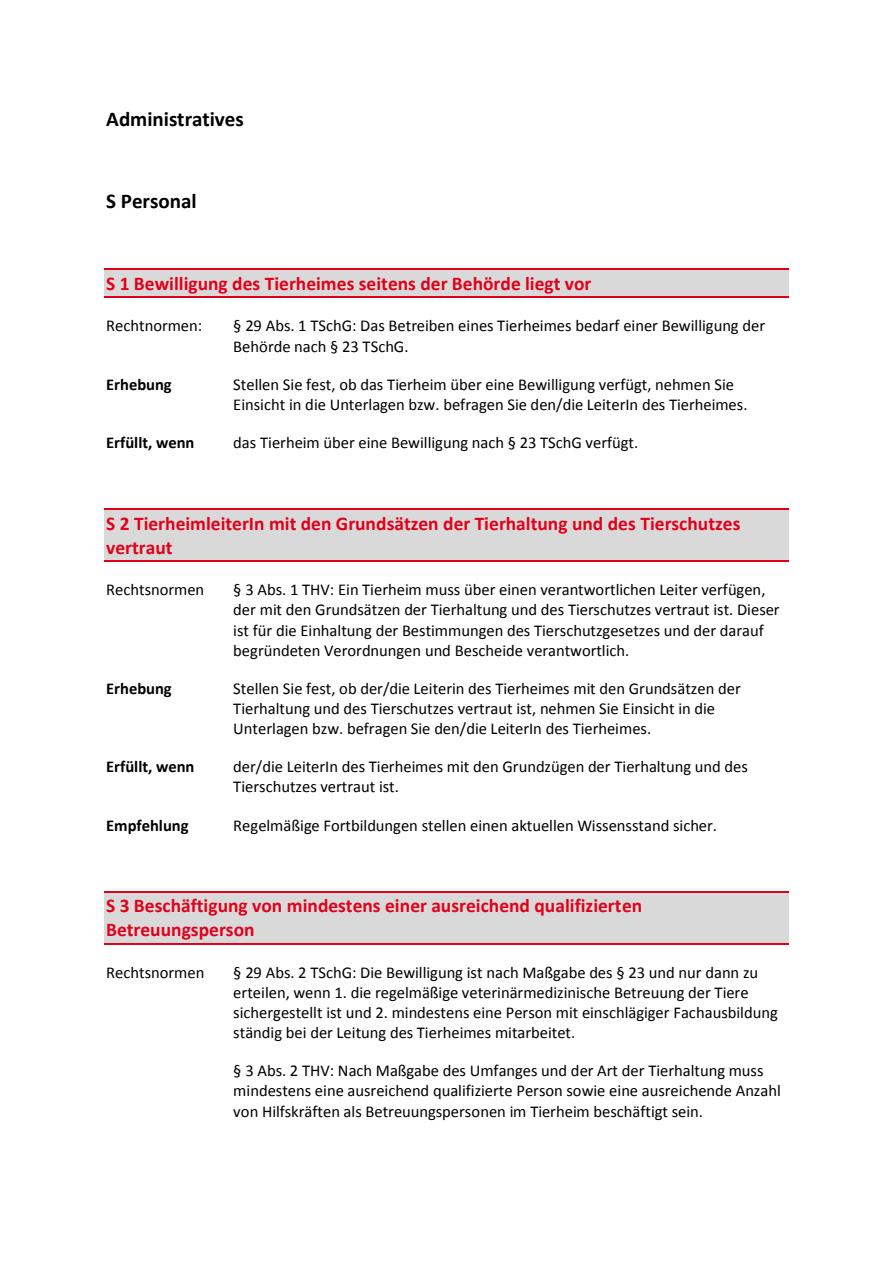
<style>
.page{position:relative;width:893px;height:1263px;background:#fff}
.page>*{position:absolute;margin:0;border:0;box-sizing:border-box;transform-origin:0 0}
.t1{font:700 21px "Calibri";color:#000}
.t2{font:700 19.5px/24px "Calibri";color:#e2001a}
.t3{font:16.5px/20.1px "Calibri";color:#000}
.t4{font:700 16.5px "Calibri";letter-spacing:-.005em;color:#000}
</style>
<div class="page">
<div style="left:104px;top:270px;width:685px;height:27px;background:#d9d9d9"></div>
<hr style="left:104px;top:269px;width:685px;height:1px;background:#e2001a">
<hr style="left:104px;top:297px;width:685px;height:1px;background:#e2001a">
<div style="left:104px;top:510px;width:685px;height:25px;background:#d9d9d9"></div>
<hr style="left:104px;top:509px;width:685px;height:1px;background:#e2001a">
<div style="left:104px;top:535px;width:685px;height:26px;background:#d9d9d9"></div>
<hr style="left:104px;top:561px;width:685px;height:1px;background:#e2001a">
<div style="left:104px;top:892px;width:685px;height:26px;background:#d9d9d9"></div>
<hr style="left:104px;top:891px;width:685px;height:1px;background:#e2001a">
<div style="left:104px;top:918px;width:685px;height:25px;background:#d9d9d9"></div>
<hr style="left:104px;top:943px;width:685px;height:1px;background:#e2001a">
<p class="t1" style="left:106px;top:110px;width:139px">Administratives</p>
<p class="t1" style="left:106px;top:192px;width:92px">S Personal</p>
<h1 class="t2" style="left:106px;top:273px;width:487px">S 1 Bewilligung des Tierheimes seitens der Behörde liegt vor</h1>
<p class="t3" style="left:106px;top:317px;width:98px">Rechtnormen:</p>
<p class="t3" style="left:233px;top:317px;width:533px">§ 29 Abs. 1 TSchG: Das Betreiben eines Tierheimes bedarf einer Bewilligung der<br>Behörde nach § 23 TSchG.</p>
<p class="t4" style="left:106px;top:377px;width:67px">Erhebung</p>
<p class="t3" style="left:233px;top:376px;width:516px">Stellen Sie fest, ob das Tierheim über eine Bewilligung verfügt, nehmen Sie<br>Einsicht in die Unterlagen bzw. befragen Sie den/die LeiterIn des Tierheimes.</p>
<p class="t4" style="left:106px;top:436px;width:90px">Erfüllt, wenn</p>
<p class="t3" style="left:233px;top:434px;width:406px">das Tierheim über eine Bewilligung nach § 23 TSchG verfügt.</p>
<h1 class="t2" style="left:106px;top:513px;width:636px">S 2 TierheimleiterIn mit den Grundsätzen der Tierhaltung und des Tierschutzes vertraut</h1>
<p class="t3" style="left:106px;top:581px;width:100px">Rechtsnormen</p>
<p class="t3" style="left:233px;top:581px;width:548px">§ 3 Abs. 1 THV: Ein Tierheim muss über einen verantwortlichen Leiter verfügen, der mit den Grundsätzen der Tierhaltung und des Tierschutzes vertraut ist. Dieser ist für die Einhaltung der Bestimmungen des Tierschutzgesetzes und der darauf begründeten Verordnungen und Bescheide verantwortlich.</p>
<p class="t4" style="left:106px;top:681px;width:67px">Erhebung</p>
<p class="t3" style="left:233px;top:679px;width:509px">Stellen Sie fest, ob der/die Leiterin des Tierheimes mit den Grundsätzen der<br>Tierhaltung und des Tierschutzes vertraut ist, nehmen Sie Einsicht in die<br>Unterlagen bzw. befragen Sie den/die LeiterIn des Tierheimes.</p>
<p class="t4" style="left:106px;top:760px;width:90px">Erfüllt, wenn</p>
<p class="t3" style="left:233px;top:758px;width:516px">der/die LeiterIn des Tierheimes mit den Grundzügen der Tierhaltung und des<br>Tierschutzes vertraut ist.</p>
<p class="t4" style="left:106px;top:818px;width:84px">Empfehlung</p>
<p class="t3" style="left:233px;top:816px;width:485px">Regelmäßige Fortbildungen stellen einen aktuellen Wissensstand sicher.</p>
<h1 class="t2" style="left:106px;top:895px;width:538px">S 3 Beschäftigung von mindestens einer ausreichend qualifizierten<br>Betreuungsperson</h1>
<p class="t3" style="left:106px;top:963px;width:100px">Rechtsnormen</p>
<p class="t3" style="left:233px;top:963px;width:546px">§ 29 Abs. 2 TSchG: Die Bewilligung ist nach Maßgabe des § 23 und nur dann zu erteilen, wenn 1. die regelmäßige veterinärmedizinische Betreuung der Tiere sichergestellt ist und 2. mindestens eine Person mit einschlägiger Fachausbildung ständig bei der Leitung des Tierheimes mitarbeitet.</p>
<p class="t3" style="left:233px;top:1062px;width:549px">§ 3 Abs. 2 THV: Nach Maßgabe des Umfanges und der Art der Tierhaltung muss mindestens eine ausreichend qualifizierte Person sowie eine ausreichende Anzahl von Hilfskräften als Betreuungspersonen im Tierheim beschäftigt sein.</p>
</div>
